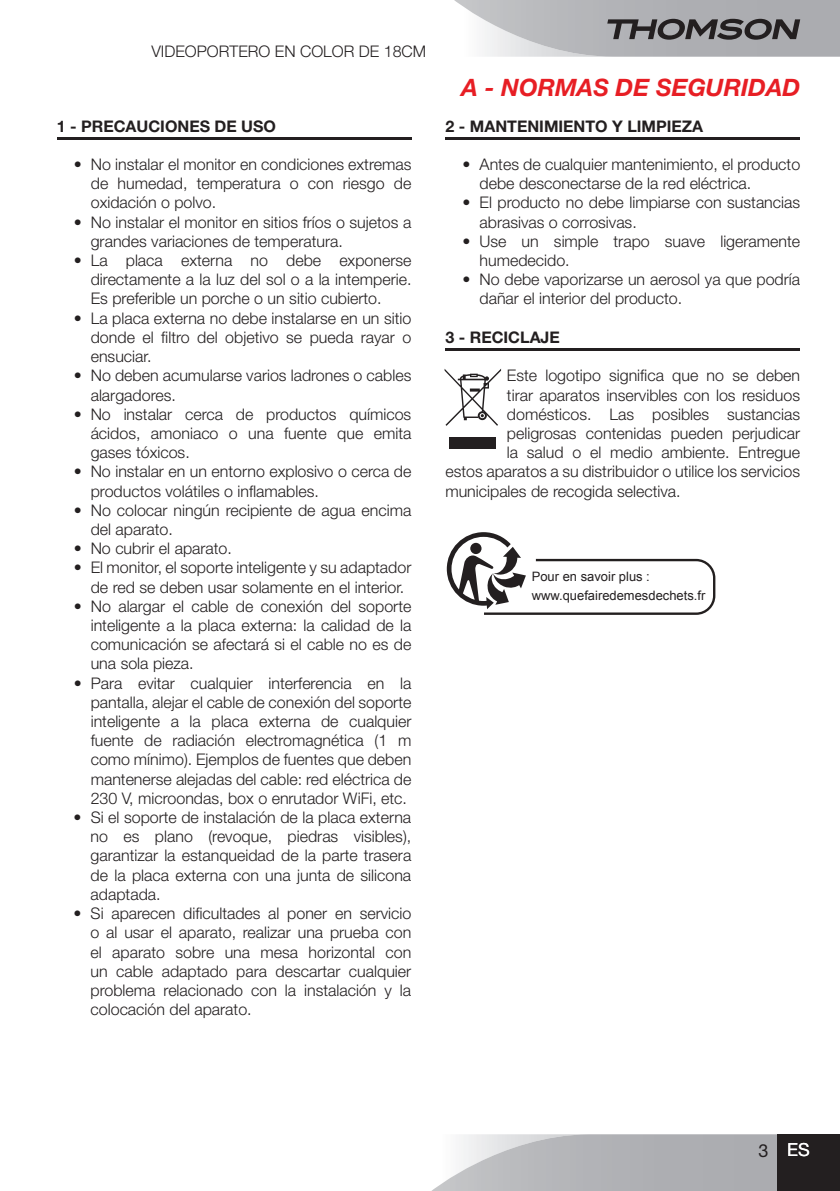
<style>
.page{position:relative;width:840px;height:1191px;background:#fff}
.page>*{position:absolute;margin:0;border:0;box-sizing:border-box;transform-origin:0 0}
.t1{font:italic 700 24px "Helvetica Neue";color:#e71e24}
.t2{font:18px "Helvetica Neue";color:#fff}
.t3{font:300 16px/19.2px "Helvetica Neue";color:#231f20}
.t4{font:700 16px "Helvetica Neue";color:#231f20}
.t5{font:13px/19.6px "Arial";color:#231f20}
.s1{color:#231f20}
</style>
<div class="page">
<svg style="left:432px;top:1134px;width:345px;height:57px;background:#bbbcbf"></svg>
<div style="left:777px;top:1134px;width:62px;height:57px;background:#231f20"></div>
<svg style="left:454px;top:0;width:385px;height:57px;background:#adaeb1"></svg>
<hr style="left:57px;top:137px;width:354px;height:2px;background:#231f20">
<hr style="left:445px;top:137px;width:354px;height:2px;background:#231f20">
<hr style="left:445px;top:348px;width:354px;height:2px;background:#231f20">
<svg style="left:444px;top:369px;width:57px;height:57px"></svg>
<div style="left:449px;top:437px;width:47px;height:12px;background:#231f20"></div>
<svg style="left:446px;top:532px;width:269px;height:83px"></svg>
<p class="t3" style="left:151px;top:41px;width:276px">Videoportero en color de 18cm</p>
<p class="t4" style="left:57px;top:116px;width:221px">1 - PRECAUCIONES DE USO</p>
<p class="t3" style="left:91px;top:154px;width:322px;text-align:justify;text-indent:-17px">• No instalar el monitor en condiciones extremas de humedad, temperatura o con riesgo de oxidación o polvo.</p>
<p class="t3" style="left:91px;top:212px;width:322px;text-indent:-17px">• No instalar el monitor en sitios fríos o sujetos a grandes variaciones de temperatura.</p>
<p class="t3" style="left:91px;top:250px;width:322px;text-align:justify;text-indent:-17px">• La placa externa no debe exponerse directamente a la luz del sol o a la intemperie.<br>Es preferible un porche o un sitio cubierto.</p>
<p class="t3" style="left:91px;top:308px;width:322px;text-align:justify;text-indent:-17px">• La placa externa no debe instalarse en un sitio donde el filtro del objetivo se pueda rayar o ensuciar.</p>
<p class="t3" style="left:91px;top:366px;width:322px;text-indent:-17px">• No deben acumularse varios ladrones o cables alargadores.</p>
<p class="t3" style="left:91px;top:404px;width:322px;text-align:justify;text-indent:-17px">• No instalar cerca de productos químicos ácidos, amoniaco o una fuente que emita gases tóxicos.</p>
<p class="t3" style="left:91px;top:462px;width:322px;text-indent:-17px">• No instalar en un entorno explosivo o cerca de productos volátiles o inflamables.</p>
<p class="t3" style="left:91px;top:500px;width:322px;text-indent:-17px">• No colocar ningún recipiente de agua encima del aparato.</p>
<p class="t3" style="left:74px;top:538px;width:160px">• No cubrir el aparato.</p>
<p class="t3" style="left:91px;top:558px;width:322px;text-indent:-17px">• El monitor, el soporte inteligente y su adaptador de red se deben usar solamente en el interior.</p>
<p class="t3" style="left:91px;top:596px;width:322px;text-align:justify;text-indent:-17px">• No alargar el cable de conexión del soporte inteligente a la placa externa: la calidad de la comunicación se afectará si el cable no es de una sola pieza.</p>
<p class="t3" style="left:91px;top:673px;width:322px;text-align:justify;text-indent:-17px">• Para evitar cualquier interferencia en la pantalla, alejar el cable de conexión del soporte inteligente a la placa externa de cualquier fuente de radiación electromagnética (1 m como mínimo). Ejemplos de fuentes que deben mantenerse alejadas del cable: red eléctrica de 230 V, microondas, box o enrutador WiFi, etc.</p>
<p class="t3" style="left:91px;top:807px;width:322px;text-align:justify;text-indent:-17px">• Si el soporte de instalación de la placa externa no es plano (revoque, piedras visibles), garantizar la estanqueidad de la parte trasera de la placa externa con una junta de silicona adaptada.</p>
<p class="t3" style="left:90px;top:903px;width:322px;text-align:justify;text-indent:-17px">• Si aparecen dificultades al poner en servicio o al usar el aparato, realizar una prueba con el aparato sobre una mesa horizontal con un cable adaptado para descartar cualquier problema relacionado con la instalación y la colocación del aparato.</p>
<h1 class="t1" style="left:461px;top:73px;width:340px">A - NORMAS DE SEGURIDAD</h1>
<p class="t4" style="left:445px;top:116px;width:259px">2 - MANTENIMIENTO Y LIMPIEZA</p>
<p class="t3" style="left:479px;top:154px;width:322px;text-indent:-17px">• Antes de cualquier mantenimiento, el producto debe desconectarse de la red eléctrica.</p>
<p class="t3" style="left:479px;top:193px;width:322px;text-indent:-17px">• El producto no debe limpiarse con sustancias abrasivas o corrosivas.</p>
<p class="t3" style="left:479px;top:231px;width:322px;text-indent:-17px">• Use un simple trapo suave ligeramente humedecido.</p>
<p class="t3" style="left:479px;top:270px;width:322px;text-indent:-17px">• No debe vaporizarse un aerosol ya que podría dañar el interior del producto.</p>
<p class="t4" style="left:445px;top:327px;width:116px">3 - RECICLAJE</p>
<p class="t3" style="left:506px;top:366px;width:294px">Este logotipo significa que no se deben</p>
<p class="t3" style="left:506px;top:385px;width:294px">tirar aparatos inservibles con los residuos</p>
<p class="t3" style="left:506px;top:404px;width:294px">domésticos. Las posibles sustancias</p>
<p class="t3" style="left:506px;top:423px;width:294px">peligrosas contenidas pueden perjudicar</p>
<p class="t3" style="left:506px;top:442px;width:294px">la salud o el medio ambiente. Entregue</p>
<p class="t3" style="left:445px;top:462px;width:356px">estos aparatos a su distribuidor o utilice los servicios</p>
<p class="t3" style="left:445px;top:481px;width:237px">municipales de recogida selectiva.</p>
<p class="t5" style="left:531px;top:566px;width:175px">Pour en savoir plus : www.quefairedemesdechets.fr</p>
<p class="t2" style="left:758px;top:1139px;width:53px"><span class="s1">3</span> ES</p>
</div>
